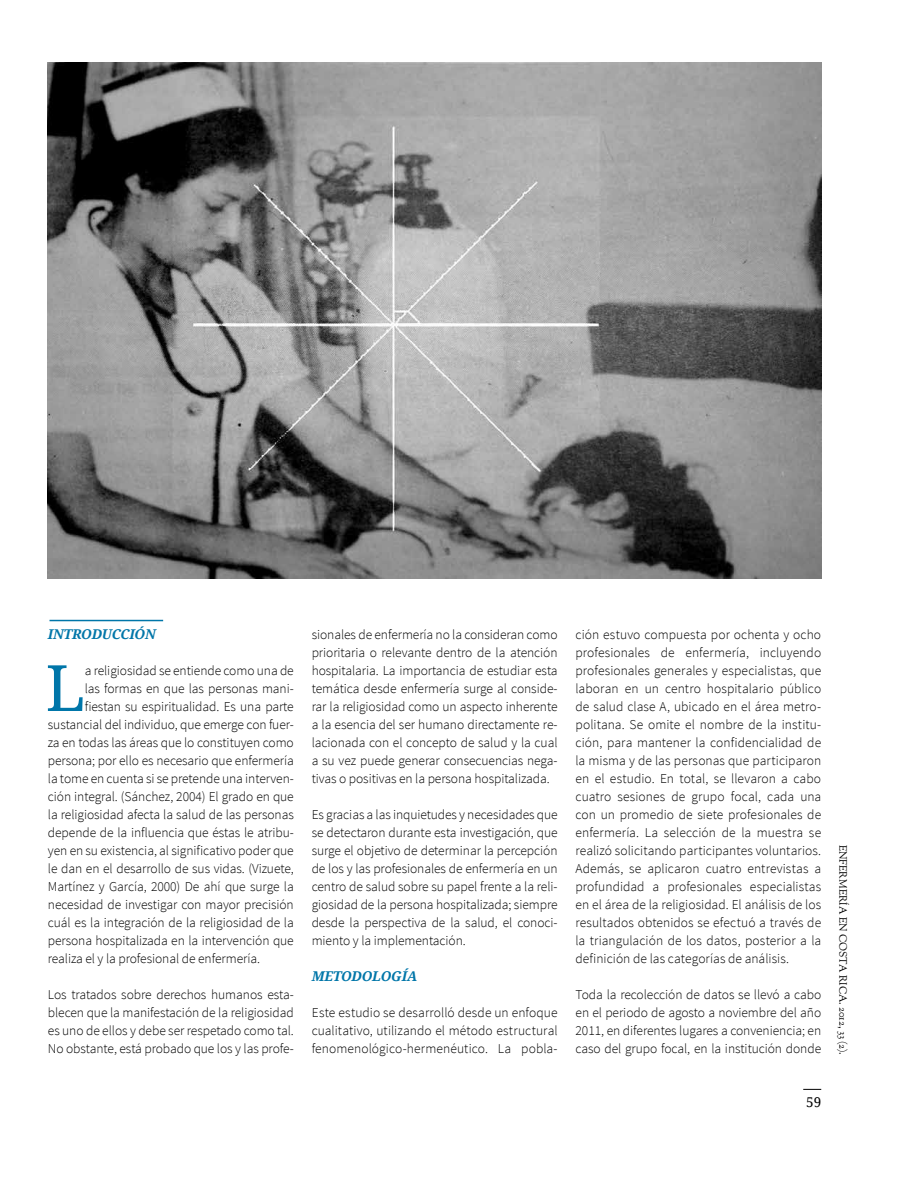
<style>
.page{position:relative;width:918px;height:1188px;background:#fff}
.page>*{position:absolute;margin:0;border:0;box-sizing:border-box;transform-origin:0 0}
.t1{font:63.9px "Noto Serif";color:#0076a9}
.t2{font:300 13.5px/18px "Source Sans Pro";letter-spacing:-.005em;color:#000;text-align:justify}
.t3{font:italic 700 13.5px "Noto Serif";letter-spacing:-.015em;color:#0076a9}
.t4{font:13.5px "Droid Serif";color:#000}
.t5{font:10.5px "Goudy St M";color:#000}
</style>
<div class="page">
<svg style="left:803px;top:1089px;width:18px;height:1px"></svg>
<hr style="left:50px;top:620px;width:113px;height:1px;background:#0076a9">
<img style="left:48px;top:63px;width:773px;height:515px">
<p class="t3" style="left:48px;top:625px;width:16px">INTR</p>
<p class="t3" style="left:81px;top:625px;width:30px">ODUCCI</p>
<p class="t3" style="left:135px;top:625px;width:24px">ÓN</p>
<h1 class="t1" style="left:45px;top:644px;width:41px">L</h1>
<p class="t2" style="left:85px;top:662px;width:211px">a religiosidad se entiende como una de</p>
<p class="t2" style="left:85px;top:680px;width:211px">las formas en que las personas mani-</p>
<p class="t2" style="left:85px;top:698px;width:211px">fiestan su espiritualidad. Es una parte</p>
<p class="t2" style="left:48px;top:716px;width:247px">sustancial del individuo, que emerge con fuer-</p>
<p class="t2" style="left:48px;top:734px;width:247px">za en todas las áreas que lo constituyen como</p>
<p class="t2" style="left:48px;top:752px;width:247px">persona; por ello es necesario que enfermería</p>
<p class="t2" style="left:48px;top:770px;width:247px">la tome en cuenta si se pretende una interven-</p>
<p class="t2" style="left:48px;top:788px;width:247px">ción integral. (Sánchez, 2004) El grado en que</p>
<p class="t2" style="left:48px;top:806px;width:247px">la religiosidad afecta la salud de las personas</p>
<p class="t2" style="left:48px;top:824px;width:247px">depende de la influencia que éstas le atribu-</p>
<p class="t2" style="left:48px;top:842px;width:247px">yen en su existencia, al significativo poder que</p>
<p class="t2" style="left:48px;top:860px;width:247px">le dan en el desarrollo de sus vidas. (Vizuete,</p>
<p class="t2" style="left:48px;top:878px;width:247px">Martínez y García, 2000) De ahí que surge la</p>
<p class="t2" style="left:48px;top:896px;width:247px">necesidad de investigar con mayor precisión</p>
<p class="t2" style="left:48px;top:914px;width:247px">cuál es la integración de la religiosidad de la</p>
<p class="t2" style="left:48px;top:932px;width:247px">persona hospitalizada en la intervención que</p>
<p class="t2" style="left:48px;top:950px;width:214px">realiza el y la profesional de enfermería.</p>
<p class="t2" style="left:48px;top:986px;width:247px">Los tratados sobre derechos humanos esta&shy;blecen que la manifestación de la religiosidad es uno de ellos y debe ser respetado como tal.<br>No obstante, está probado que los y las profe-</p>
<p class="t2" style="left:312px;top:626px;width:247px">sionales de enfermería no la consideran como prioritaria o relevante dentro de la atención hospitalaria. La importancia de estudiar esta temática desde enfermería surge al conside&shy;rar la religiosidad como un aspecto inherente a la esencia del ser humano directamente re&shy;lacionada con el concepto de salud y la cual a su vez puede generar consecuencias nega&shy;tivas o positivas en la persona hospitalizada.</p>
<p class="t2" style="left:312px;top:805px;width:247px">Es gracias a las inquietudes y necesidades que se detectaron durante esta investigación, que surge el objetivo de determinar la percepción de los y las profesionales de enfermería en un centro de salud sobre su papel frente a la reli&shy;giosidad de la persona hospitalizada; siempre desde la perspectiva de la salud, el conoci&shy;miento y la implementación.</p>
<p class="t3" style="left:312px;top:967px;width:106px">METODOLOGÍA</p>
<p class="t2" style="left:312px;top:1003px;width:247px">Este estudio se desarrolló desde un enfoque cualitativo, utilizando el método estructural fenomenológico-hermenéutico. La pobla-</p>
<p class="t2" style="left:576px;top:625px;width:247px">ción estuvo compuesta por ochenta y ocho profesionales de enfermería, incluyendo profesionales generales y especialistas, que laboran en un centro hospitalario público de salud clase A, ubicado en el área metro&shy;politana. Se omite el nombre de la institu&shy;ción, para mantener la confidencialidad de la misma y de las personas que participaron en el estudio. En total, se llevaron a cabo cuatro sesiones de grupo focal, cada una con un promedio de siete profesionales de enfermería. La selección de la muestra se realizó solicitando participantes voluntarios.<br>Además, se aplicaron cuatro entrevistas a profundidad a profesionales especialistas en el área de la religiosidad. El análisis de los resultados obtenidos se efectuó a través de la triangulación de los datos, posterior a la definición de las categorías de análisis.</p>
<p class="t2" style="left:576px;top:985px;width:247px">Toda la recolección de datos se llevó a cabo en el periodo de agosto a noviembre del año 2011, en diferentes lugares a conveniencia; en caso del grupo focal, en la institución donde</p>
<p class="t5" style="left:849px;top:844px;width:212px;rotate:90deg">ENFERMERÍA EN COSTA RICA. 2012, 33 (2).</p>
<p class="t4" style="left:806px;top:1094px;width:17px">59</p>
</div>
